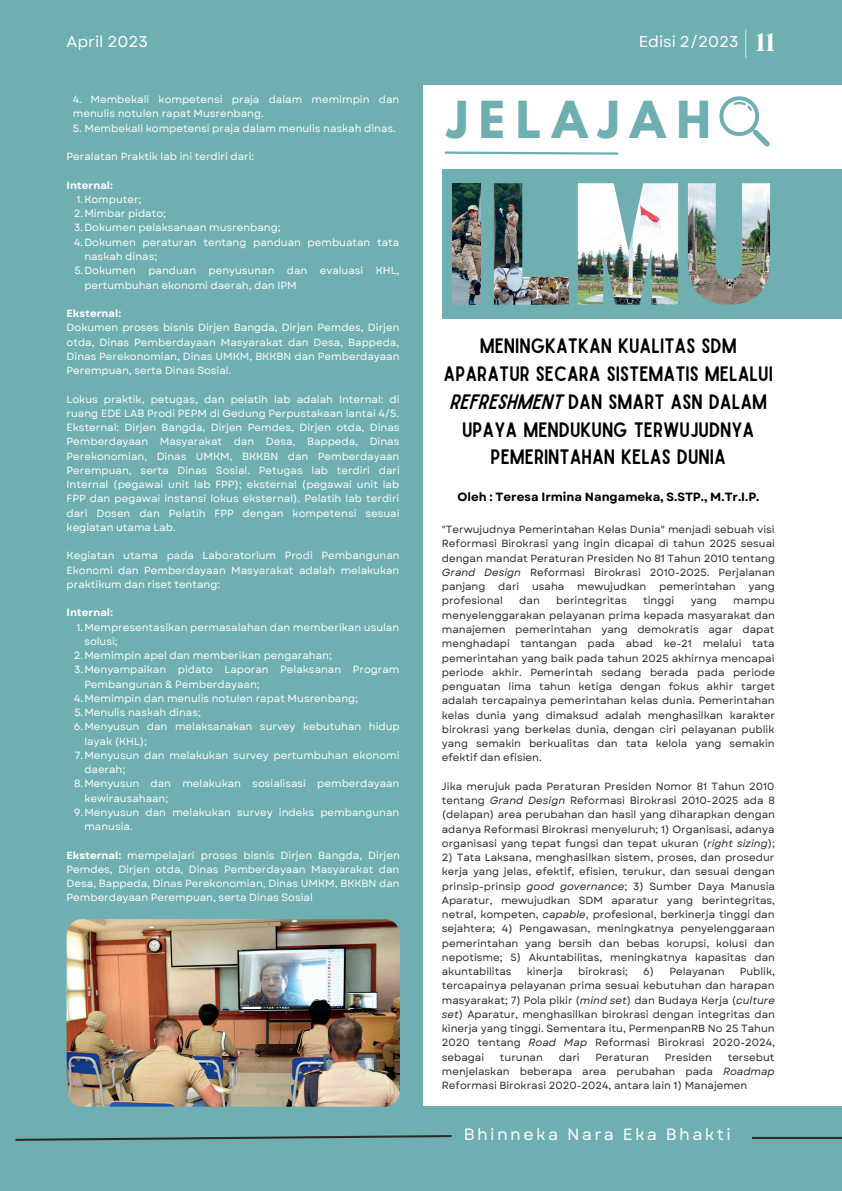
<style>
.page{position:relative;width:842px;height:1191px;background:#fff}
.page>*{position:absolute;margin:0;border:0;box-sizing:border-box;transform-origin:0 0}
.t1{font:700 45.2px "League Spartan";letter-spacing:.24em;color:#6fafb1}
.t2{font:27.8px "DM Serif Display";color:#fff}
.t3{font:19.9px/27.7px "Sailors";color:#000;text-align:center}
.t4{font:16.3px "Garet";letter-spacing:.145em;color:#fff}
.t5{font:15.6px "Garet";color:#fff}
.t6{font:700 11.9px "Garet";color:#000}
.t7{font:10.4px/14.2px "Garet";color:#2a2a2a;text-align:justify}
.t8{font:10.4px/14.2px "Garet";color:#fff}
.t9{font:700 10.4px "Garet";color:#fff}
.s1{font-weight:700}
.s2{font-style:italic}
</style>
<div class="page">
<div style="left:0;top:0;width:842px;height:84px;background:#6fafb1"></div>
<div style="left:0;top:1106px;width:842px;height:84px;background:#6fafb1"></div>
<svg style="left:15px;top:1135px;width:437px;height:6px"></svg>
<hr style="left:752px;top:1136px;width:90px;height:2px;background:#2a2a2a">
<svg style="left:719px;top:96px;width:51px;height:51px"></svg>
<div style="left:442px;top:169px;width:400px;height:149px;background:#6fafb1"></div>
<img style="left:452px;top:183px;width:29px;height:121px">
<img style="left:494px;top:183px;width:75px;height:121px">
<img style="left:578px;top:183px;width:100px;height:121px">
<img style="left:688px;top:183px;width:82px;height:122px">
<svg style="left:444px;top:151px;width:175px;height:4px"></svg>
<div style="left:0;top:83px;width:423px;height:1043px;background:#6fafb1"></div>
<img style="left:67px;top:919px;width:333px;height:187px;border-radius:16px">
<p class="t5" style="left:67px;top:30px;width:83px">April 2023</p>
<p class="t5" style="left:639px;top:30px;width:101px">Edisi 2/2023</p>
<p class="t2" style="left:742px;top:22px;width:34px">|11</p>
<p class="t8" style="left:73px;top:92px;width:328px">4. Membekali kompetensi praja dalam memimpin dan menulis notulen rapat Musrenbang.</p>
<p class="t8" style="left:73px;top:121px;width:324px">5. Membekali kompetensi praja dalam menulis naskah dinas.</p>
<p class="t8" style="left:67px;top:149px;width:189px">Peralatan Praktik lab ini terdiri dari:</p>
<p class="t9" style="left:67px;top:177px;width:48px">Internal:</p>
<p class="t8" style="left:77px;top:192px;width:66px">1.Komputer;</p>
<p class="t8" style="left:74px;top:206px;width:94px">2.Mimbar pidato;</p>
<p class="t8" style="left:74px;top:221px;width:208px">3.Dokumen pelaksanaan musrenbang;</p>
<p class="t8" style="left:84px;top:235px;width:316px;text-indent:-10px">4.Dokumen peraturan tentang panduan pembuatan tata naskah dinas;</p>
<p class="t8" style="left:84px;top:263px;width:317px;text-indent:-10px">5.Dokumen panduan penyusunan dan evaluasi KHL, pertumbuhan ekonomi daerah, dan IPM</p>
<p class="t9" style="left:67px;top:306px;width:56px">Eksternal:</p>
<p class="t8" style="left:67px;top:320px;width:334px;text-align:justify">Dokumen proses bisnis Dirjen Bangda, Dirjen Pemdes, Dirjen otda, Dinas Pemberdayaan Masyarakat dan Desa, Bappeda, Dinas Perekonomian, Dinas UMKM, BKKBN dan Pemberdayaan Perempuan, serta Dinas Sosial.</p>
<p class="t8" style="left:67px;top:392px;width:335px;text-align:justify">Lokus praktik, petugas, dan pelatih lab adalah Internal: di ruang EDE LAB Prodi PEPM di Gedung Perpustakaan lantai 4/5.<br>Eksternal: Dirjen Bangda, Dirjen Pemdes, Dirjen otda, Dinas Pemberdayaan Masyarakat dan Desa, Bappeda, Dinas Perekonomian, Dinas UMKM, BKKBN dan Pemberdayaan Perempuan, serta Dinas Sosial. Petugas lab terdiri dari Internal (pegawai unit lab FPP); eksternal (pegawai unit lab FPP dan pegawai instansi lokus eksternal). Pelatih lab terdiri dari Dosen dan Pelatih FPP dengan kompetensi sesuai kegiatan utama Lab.</p>
<p class="t8" style="left:67px;top:548px;width:335px;text-align:justify">Kegiatan utama pada Laboratorium Prodi Pembangunan Ekonomi dan Pemberdayaan Masyarakat adalah melakukan praktikum dan riset tentang:</p>
<p class="t9" style="left:67px;top:605px;width:48px">Internal:</p>
<p class="t8" style="left:84px;top:620px;width:316px;text-indent:-8px">1.Mempresentasikan permasalahan dan memberikan usulan solusi;</p>
<p class="t8" style="left:74px;top:648px;width:259px">2.Memimpin apel dan memberikan pengarahan;</p>
<p class="t8" style="left:84px;top:662px;width:317px;text-indent:-10px">3.Menyampaikan pidato Laporan Pelaksanan Program<br>Pembangunan &amp; Pemberdayaan;</p>
<p class="t8" style="left:74px;top:691px;width:285px">4.Memimpin dan menulis notulen rapat Musrenbang;</p>
<p class="t8" style="left:74px;top:705px;width:128px">5.Menulis naskah dinas;</p>
<p class="t8" style="left:84px;top:719px;width:317px;text-indent:-10px">6.Menyusun dan melaksanakan survey kebutuhan hidup layak (KHL);</p>
<p class="t8" style="left:84px;top:748px;width:317px;text-indent:-9px">7.Menyusun dan melakukan survey pertumbuhan ekonomi daerah;</p>
<p class="t8" style="left:84px;top:776px;width:317px;text-indent:-10px">8.Menyusun dan melakukan sosialisasi pemberdayaan kewirausahaan;</p>
<p class="t8" style="left:84px;top:805px;width:316px;text-indent:-10px">9.Menyusun dan melakukan survey indeks pembangunan manusia.</p>
<p class="t8" style="left:67px;top:847px;width:335px;text-align:justify"><span class="s1">Eksternal:</span> mempelajari proses bisnis Dirjen Bangda, Dirjen Pemdes, Dirjen otda, Dinas Pemberdayaan Masyarakat dan Desa, Bappeda, Dinas Perekonomian, Dinas UMKM, BKKBN dan Pemberdayaan Perempuan, serta Dinas Sosial</p>
<p class="t1" style="left:447px;top:97px;width:265px">JELAJAH</p>
<p class="t3" style="left:444px;top:333px;width:331px">MENINGKATKAN KUALITAS SDM<br>APARATUR SECARA SISTEMATIS MELALUI<br>REFRESHMENT DAN SMART ASN DALAM<br>UPAYA MENDUKUNG TERWUJUDNYA<br>PEMERINTAHAN KELAS DUNIA</p>
<p class="t6" style="left:458px;top:488px;width:303px">Oleh : Teresa Irmina Nangameka, S.STP., M.Tr.I.P.</p>
<p class="t7" style="left:442px;top:522px;width:335px">"Terwujudnya Pemerintahan Kelas Dunia" menjadi sebuah visi Reformasi Birokrasi yang ingin dicapai di tahun 2025 sesuai dengan mandat Peraturan Presiden No 81 Tahun 2010 tentang <span class="s2">Grand Design</span> Reformasi Birokrasi 2010-2025. Perjalanan panjang dari usaha mewujudkan pemerintahan yang profesional</p>
<p class="t7" style="left:519px;top:593px;width:22px">dan</p>
<p class="t7" style="left:556px;top:593px;width:72px">berintegritas</p>
<p class="t7" style="left:643px;top:593px;width:33px">tinggi</p>
<p class="t7" style="left:691px;top:593px;width:28px">yang</p>
<p class="t7" style="left:442px;top:593px;width:335px;text-indent:291px">mampu menyelenggarakan pelayanan prima kepada masyarakat dan manajemen pemerintahan yang demokratis agar dapat menghadapi tantangan pada abad ke-21 melalui tata pemerintahan yang baik pada tahun 2025 akhirnya mencapai periode akhir. Pemerintah sedang berada pada periode penguatan lima tahun ketiga dengan fokus akhir target adalah tercapainya pemerintahan kelas dunia. Pemerintahan kelas dunia yang dimaksud adalah menghasilkan karakter birokrasi yang berkelas dunia, dengan ciri pelayanan publik yang semakin berkualitas dan tata kelola yang semakin efektif dan efisien.</p>
<p class="t7" style="left:442px;top:779px;width:335px">Jika merujuk pada Peraturan Presiden Nomor 81 Tahun 2010 tentang <span class="s2">Grand Design</span> Reformasi Birokrasi 2010-2025 ada 8 (delapan) area perubahan dan hasil yang diharapkan dengan adanya Reformasi Birokrasi menyeluruh; 1) Organisasi, adanya organisasi yang tepat fungsi dan tepat ukuran (<span class="s2">right sizing</span>);</p>
<p class="t7" style="left:442px;top:850px;width:335px">2) Tata Laksana, menghasilkan sistem, proses, dan prosedur kerja yang jelas, efektif, efisien, terukur, dan sesuai dengan prinsip-prinsip <span class="s2">good governance</span>; 3) Sumber Daya Manusia Aparatur, mewujudkan SDM aparatur yang berintegritas, netral, kompeten, <span class="s2">capable</span>, profesional, berkinerja tinggi dan sejahtera; 4) Pengawasan, meningkatnya penyelenggaraan pemerintahan yang bersih dan bebas korupsi, kolusi dan nepotisme; 5) Akuntabilitas, meningkatnya kapasitas dan akuntabilitas</p>
<p class="t7" style="left:527px;top:964px;width:38px">kinerja</p>
<p class="t7" style="left:578px;top:964px;width:51px">birokrasi;</p>
<p class="t7" style="left:643px;top:964px;width:83px">6) Pelayanan</p>
<p class="t7" style="left:442px;top:964px;width:335px;text-indent:298px">Publik, tercapainya pelayanan prima sesuai kebutuhan dan harapan masyarakat; 7) Pola pikir (<span class="s2">mind set</span>) dan Budaya Kerja (<span class="s2">culture set</span>) Aparatur, menghasilkan birokrasi dengan integritas dan kinerja yang tinggi. Sementara itu, PermenpanRB No 25 Tahun 2020 tentang <span class="s2">Road Map</span> Reformasi Birokrasi 2020-2024, sebagai</p>
<p class="t7" style="left:442px;top:1049px;width:334px;text-indent:286px">tersebut menjelaskan beberapa area perubahan pada <span class="s2">Roadmap </span>Reformasi Birokrasi 2020-2024, antara lain 1) Manajemen</p>
<p class="t7" style="left:500px;top:1049px;width:44px">turunan</p>
<p class="t7" style="left:559px;top:1049px;width:23px">dari</p>
<p class="t7" style="left:595px;top:1049px;width:55px">Peraturan</p>
<p class="t7" style="left:665px;top:1049px;width:49px">Presiden</p>
<p class="t4" style="left:464px;top:1122px;width:269px">Bhinneka Nara Eka Bhakti</p>
</div>
